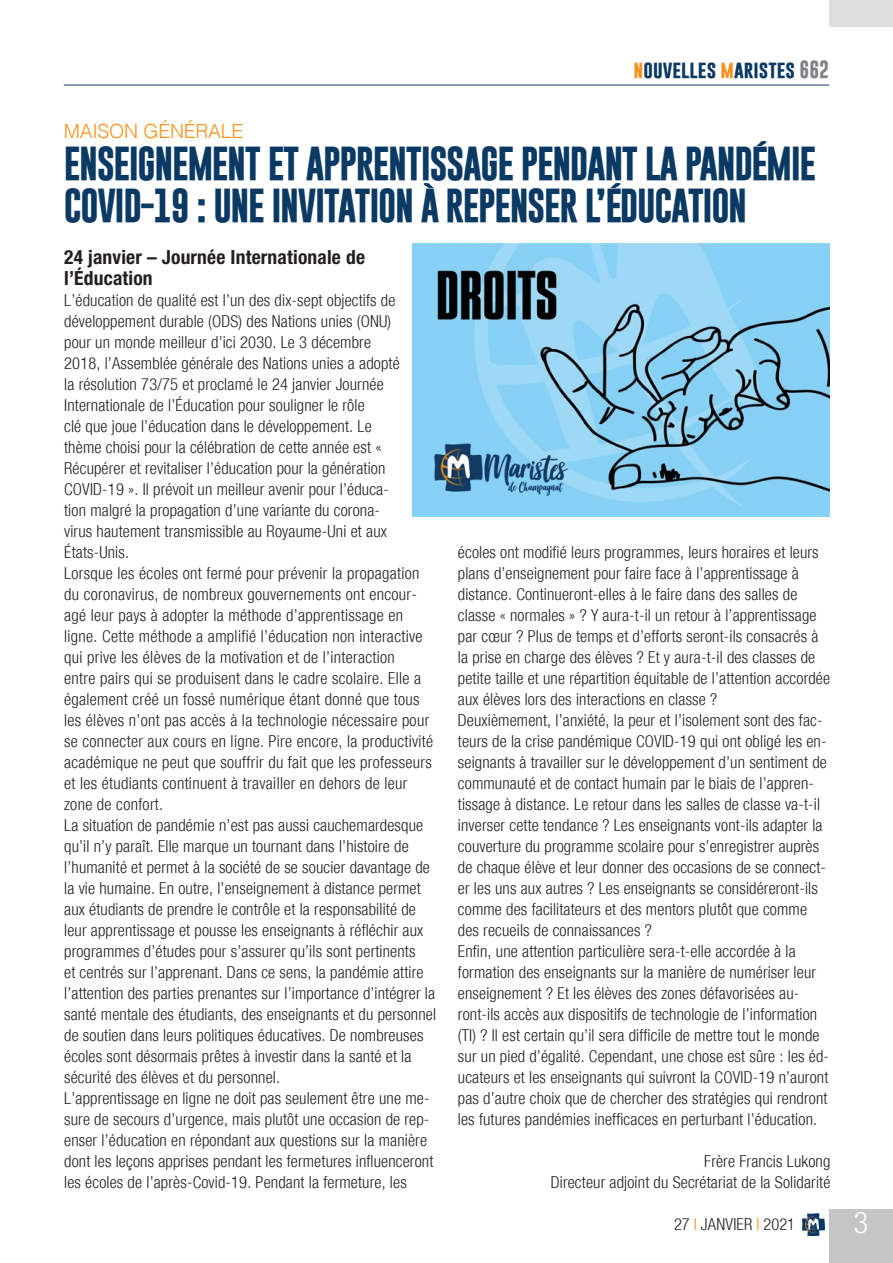
<style>
.page{position:relative;width:893px;height:1263px;background:#fff}
.page>*{position:absolute;margin:0;border:0;box-sizing:border-box;transform-origin:0 0}
.Titolo{font:700 34.5px/42px "Gobold";letter-spacing:-.04em;color:#0a3963}
.t1{font:300 condensed 30px "Helvetica Neue";color:#fff}
.Testo_sinEspacio{font:700 condensed 19.5px/21px "Helvetica Neue";letter-spacing:.01em;color:#231f20}
.sommario{font:300 19.5px "Helvetica";letter-spacing:-.015em;color:#f7931d}
.t2{font:700 18px "Gobold";color:#0a3963}
.Testo_sinEspacio-2{font:300 condensed 16.5px/21px "Helvetica Neue";letter-spacing:.01em;color:#231f20}
.s1{color:#f7931d}
.s2{color:#808285}
</style>
<div class="page">
<div style="left:829px;top:1209px;width:64px;height:54px;background:#c4c5c4"></div>
<hr style="left:64px;top:85px;width:765px;height:1px;background:#0a3963">
<svg style="left:802px;top:1213px;width:23px;height:23px"></svg>
<div style="left:829px;top:0;width:64px;height:27px;background:#dddede"></div>
<img style="left:412px;top:243px;width:417px;height:273px">
<p class="t2" style="left:634px;top:57px;width:197px"><span class="s1">n</span>ouvelles <span class="s1">m</span>aristes <span class="s2">662</span></p>
<p class="sommario" style="left:64px;top:114px;width:181px">MAISON GÉNÉRALE</p>
<p class="Titolo" style="left:64px;top:143px;width:754px">ENSEIGNEMENT ET APPRENTISSAGE PENDANT LA PANDÉMIE<br>COVID-19 : UNE INVITATION À REPENSER L’ÉDUCATION</p>
<p class="Testo_sinEspacio" style="left:64px;top:246px;width:302px">24 janvier – Journée Internationale de l’Éducation</p>
<p class="Testo_sinEspacio-2" style="left:64px;top:290px;width:337px">L’éducation de qualité est l’un des dix-sept objectifs de développement durable (ODS) des Nations unies (ONU) pour un monde meilleur d’ici 2030. Le 3 décembre 2018, l’Assemblée générale des Nations unies a adopté la résolution 73/75 et proclamé le 24 janvier Journée Internationale de l’Éducation pour souligner le rôle<br>clé que joue l’éducation dans le développement. Le thème choisi pour la célébration de cette année est « Récupérer et revitaliser l’éducation pour la génération COVID-19 ». Il prévoit un meilleur avenir pour l’éduca&shy;tion malgré la propagation d’une variante du corona&shy;virus hautement transmissible au Royaume-Uni et aux États-Unis.</p>
<p class="Testo_sinEspacio-2" style="left:64px;top:563px;width:371px">Lorsque les écoles ont fermé pour prévenir la propagation du coronavirus, de nombreux gouvernements ont encour&shy;agé leur pays à adopter la méthode d’apprentissage en ligne. Cette méthode a amplifié l’éducation non interactive qui prive les élèves de la motivation et de l’interaction<br>entre pairs qui se produisent dans le cadre scolaire. Elle a également créé un fossé numérique étant donné que tous les élèves n’ont pas accès à la technologie nécessaire pour se connecter aux cours en ligne. Pire encore, la productivité académique ne peut que souffrir du fait que les professeurs et les étudiants continuent à travailler en dehors de leur zone de confort.</p>
<p class="Testo_sinEspacio-2" style="left:64px;top:815px;width:373px">La situation de pandémie n’est pas aussi cauchemardesque qu’il n’y paraît. Elle marque un tournant dans l’histoire de l’humanité et permet à la société de se soucier davantage de la vie humaine. En outre, l’enseignement à distance permet aux étudiants de prendre le contrôle et la responsabilité de leur apprentissage et pousse les enseignants à réfléchir aux programmes d’études pour s’assurer qu’ils sont pertinents<br>et centrés sur l’apprenant. Dans ce sens, la pandémie attire l’attention des parties prenantes sur l’importance d’intégrer la santé mentale des étudiants, des enseignants et du personnel de soutien dans leurs politiques éducatives. De nombreuses écoles sont désormais prêtes à investir dans la santé et la sécurité des élèves et du personnel.</p>
<p class="Testo_sinEspacio-2" style="left:64px;top:1088px;width:371px">L’apprentissage en ligne ne doit pas seulement être une me&shy;sure de secours d’urgence, mais plutôt une occasion de rep&shy;enser l’éducation en répondant aux questions sur la manière dont les leçons apprises pendant les fermetures influenceront les écoles de l’après-Covid-19. Pendant la fermeture, les</p>
<p class="Testo_sinEspacio-2" style="left:458px;top:542px;width:374px">écoles ont modifié leurs programmes, leurs horaires et leurs plans d’enseignement pour faire face à l’apprentissage à distance. Continueront-elles à le faire dans des salles de classe « normales » ? Y aura-t-il un retour à l’apprentissage par cœur ? Plus de temps et d’efforts seront-ils consacrés à la prise en charge des élèves ? Et y aura-t-il des classes de petite taille et une répartition équitable de l’attention accordée aux élèves lors des interactions en classe ?</p>
<p class="Testo_sinEspacio-2" style="left:458px;top:710px;width:370px">Deuxièmement, l’anxiété, la peur et l’isolement sont des fac&shy;teurs de la crise pandémique COVID-19 qui ont obligé les en&shy;seignants à travailler sur le développement d’un sentiment de communauté et de contact humain par le biais de l’appren&shy;tissage à distance. Le retour dans les salles de classe va-t-il inverser cette tendance ? Les enseignants vont-ils adapter la couverture du programme scolaire pour s’enregistrer auprès de chaque élève et leur donner des occasions de se connect&shy;er les uns aux autres ? Les enseignants se considéreront-ils comme des facilitateurs et des mentors plutôt que comme des recueils de connaissances ?</p>
<p class="Testo_sinEspacio-2" style="left:458px;top:941px;width:373px">Enfin, une attention particulière sera-t-elle accordée à la formation des enseignants sur la manière de numériser leur enseignement ? Et les élèves des zones défavorisées au&shy;ront-ils accès aux dispositifs de technologie de l’information (TI) ? Il est certain qu’il sera difficile de mettre tout le monde sur un pied d’égalité. Cependant, une chose est sûre : les éd&shy;ucateurs et les enseignants qui suivront la COVID-19 n’auront pas d’autre choix que de chercher des stratégies qui rendront les futures pandémies inefficaces en perturbant l’éducation.</p>
<p class="Testo_sinEspacio-2" style="left:704px;top:1151px;width:128px">Frère Francis Lukong</p>
<p class="Testo_sinEspacio-2" style="left:551px;top:1172px;width:281px">Directeur adjoint du Secrétariat de la Solidarité</p>
<p class="Testo_sinEspacio-2" style="left:674px;top:1214px;width:123px">27 <span class="s1">I</span> JANVIER <span class="s1">I</span> 2021</p>
<h2 class="t1" style="left:854px;top:1205px;width:16px">3</h2>
</div>
